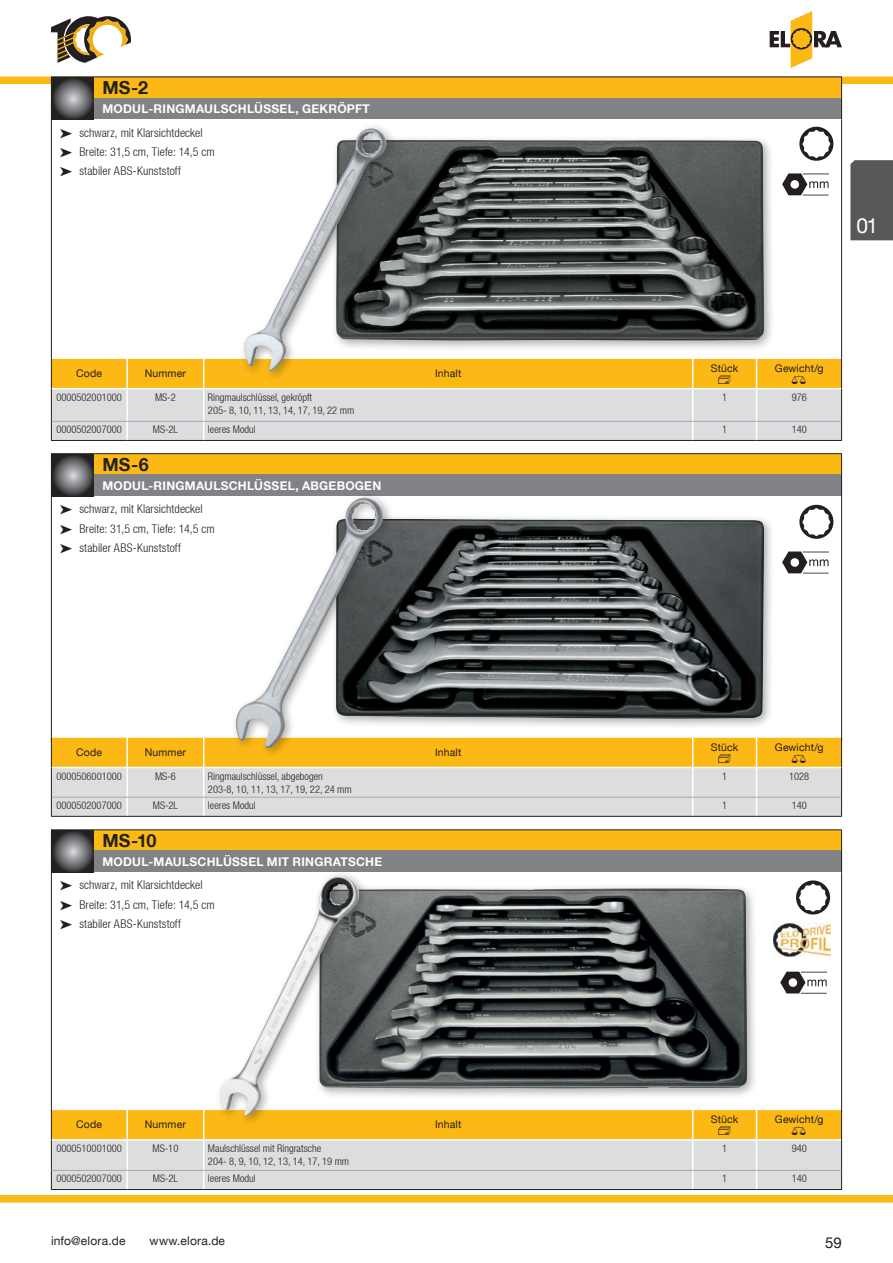
<style>
.page{position:relative;width:893px;height:1263px;background:#fff}
.page>*{position:absolute;margin:0;border:0;box-sizing:border-box;transform-origin:0 0}
.t1{font:21px "Helvetica Neue LT";color:#fff}
.t2{font:700 18px "Helvetica Neue LT";letter-spacing:.01em;color:#231f20}
.t3{font:15px "Helvetica Neue LT";color:#231f20}
.t4{font:300 condensed 12px/19.2px "Helvetica Neue LT";letter-spacing:.005em;color:#231f20}
.t5{font:700 12px "Helvetica Neue LT";letter-spacing:.02em;color:#fff}
.t6{font:12px "Helvetica Neue LT";letter-spacing:.02em;color:#231f20}
.t7{font:300 condensed 10.5px/12.6px "Helvetica Neue LT";color:#231f20}
.t8{font:10.5px "Helvetica Neue LT";letter-spacing:.01em;color:#231f20}
.t9{font:10.5px "elopikto 2013";color:#231f20}
</style>
<div class="page">
<div style="left:0;top:1195px;width:893px;height:7px;background:#fcb814"></div>
<svg style="left:770px;top:11px;width:72px;height:57px"></svg>
<div style="left:0;top:77px;width:893px;height:7px;background:#fcb814"></div>
<svg style="left:51px;top:16px;width:80px;height:47px"></svg>
<div style="left:850px;top:160px;width:43px;height:80px;background:#57585a"></div>
<div style="left:94px;top:77px;width:748px;height:21px;background:#fcb814"></div>
<div style="left:94px;top:98px;width:748px;height:21px;background:#808285"></div>
<svg style="left:51px;top:77px;width:1px;height:42px"></svg>
<hr style="left:841px;top:119px;width:1px;height:240px;background:#231f20">
<hr style="left:94px;top:77px;width:748px;height:1px;background:#231f20">
<svg style="left:841px;top:77px;width:1px;height:42px"></svg>
<hr style="left:51px;top:119px;width:1px;height:240px;background:#231f20">
<svg style="left:52px;top:77px;width:42px;height:42px;background:#58585a"></svg>
<svg style="left:51px;top:359px;width:791px;height:81px;background:#e6d19e"></svg>
<hr style="left:51px;top:440px;width:76px;height:1px;background:#231f20">
<hr style="left:127px;top:440px;width:77px;height:1px;background:#231f20">
<hr style="left:204px;top:440px;width:489px;height:1px;background:#231f20">
<hr style="left:693px;top:440px;width:63px;height:1px;background:#231f20">
<hr style="left:756px;top:440px;width:86px;height:1px;background:#231f20">
<hr style="left:52px;top:421px;width:75px;height:1px;background:#a8a9ad">
<hr style="left:127px;top:421px;width:77px;height:1px;background:#a8a9ad">
<hr style="left:204px;top:421px;width:489px;height:1px;background:#a8a9ad">
<hr style="left:693px;top:421px;width:63px;height:1px;background:#a8a9ad">
<hr style="left:756px;top:421px;width:85px;height:1px;background:#a8a9ad">
<div style="left:94px;top:454px;width:748px;height:20px;background:#fcb814"></div>
<div style="left:94px;top:474px;width:748px;height:22px;background:#808285"></div>
<hr style="left:51px;top:453px;width:43px;height:1px;background:#231f20">
<svg style="left:51px;top:454px;width:1px;height:42px"></svg>
<hr style="left:841px;top:496px;width:1px;height:247px;background:#231f20">
<hr style="left:94px;top:453px;width:748px;height:1px;background:#231f20">
<svg style="left:841px;top:454px;width:1px;height:42px"></svg>
<hr style="left:51px;top:496px;width:1px;height:247px;background:#231f20">
<svg style="left:52px;top:454px;width:42px;height:42px;background:#58585a"></svg>
<svg style="left:51px;top:738px;width:791px;height:78px;background:#e6d09a"></svg>
<hr style="left:51px;top:816px;width:76px;height:1px;background:#231f20">
<hr style="left:127px;top:816px;width:77px;height:1px;background:#231f20">
<hr style="left:204px;top:816px;width:489px;height:1px;background:#231f20">
<hr style="left:693px;top:816px;width:63px;height:1px;background:#231f20">
<hr style="left:756px;top:816px;width:86px;height:1px;background:#231f20">
<hr style="left:52px;top:797px;width:75px;height:1px;background:#a8a9ad">
<hr style="left:127px;top:797px;width:77px;height:1px;background:#a8a9ad">
<hr style="left:204px;top:797px;width:489px;height:1px;background:#a8a9ad">
<hr style="left:693px;top:797px;width:63px;height:1px;background:#a8a9ad">
<hr style="left:756px;top:797px;width:85px;height:1px;background:#a8a9ad">
<div style="left:94px;top:830px;width:748px;height:20px;background:#fcb814"></div>
<div style="left:94px;top:850px;width:748px;height:22px;background:#808285"></div>
<hr style="left:51px;top:829px;width:43px;height:1px;background:#231f20">
<svg style="left:51px;top:830px;width:1px;height:42px"></svg>
<hr style="left:841px;top:872px;width:1px;height:240px;background:#231f20">
<hr style="left:94px;top:829px;width:748px;height:1px;background:#231f20">
<svg style="left:841px;top:830px;width:1px;height:42px"></svg>
<hr style="left:51px;top:872px;width:1px;height:240px;background:#231f20">
<svg style="left:52px;top:830px;width:42px;height:42px;background:#58585a"></svg>
<svg style="left:51px;top:1110px;width:791px;height:79px;background:#e7d09a"></svg>
<hr style="left:756px;top:1139px;width:85px;height:1px;background:#fff">
<hr style="left:841px;top:1110px;width:1px;height:30px;background:#231f20">
<hr style="left:51px;top:1189px;width:76px;height:1px;background:#231f20">
<hr style="left:127px;top:1189px;width:77px;height:1px;background:#231f20">
<hr style="left:204px;top:1189px;width:489px;height:1px;background:#231f20">
<hr style="left:693px;top:1189px;width:63px;height:1px;background:#231f20">
<hr style="left:756px;top:1189px;width:86px;height:1px;background:#231f20">
<hr style="left:52px;top:1170px;width:75px;height:1px;background:#a8a9ad">
<hr style="left:127px;top:1170px;width:77px;height:1px;background:#a8a9ad">
<hr style="left:204px;top:1170px;width:489px;height:1px;background:#a8a9ad">
<hr style="left:693px;top:1170px;width:63px;height:1px;background:#a8a9ad">
<hr style="left:756px;top:1170px;width:85px;height:1px;background:#a8a9ad">
<div style="left:331px;top:135px;width:444px;height:217px;background:#231f20;opacity:.35"></div>
<img style="left:397px;top:140px;width:367px;height:200px">
<svg style="left:799px;top:127px;width:34px;height:34px"></svg>
<svg style="left:782px;top:173px;width:47px;height:22px"></svg>
<div style="left:240px;top:123px;width:157px;height:259px;background:#231f20;opacity:.35"></div>
<img style="left:244px;top:128px;width:142px;height:243px">
<svg style="left:799px;top:505px;width:34px;height:34px"></svg>
<div style="left:331px;top:514px;width:444px;height:216px;background:#231f20;opacity:.35"></div>
<img style="left:394px;top:519px;width:370px;height:200px">
<svg style="left:782px;top:551px;width:47px;height:22px"></svg>
<div style="left:231px;top:492px;width:163px;height:267px;background:#231f20;opacity:.35"></div>
<img style="left:236px;top:497px;width:147px;height:251px">
<div style="left:314px;top:883px;width:444px;height:216px;background:#231f20;opacity:.35"></div>
<img style="left:370px;top:888px;width:377px;height:200px">
<div style="left:216px;top:869px;width:154px;height:257px;background:#231f20;opacity:.35"></div>
<img style="left:220px;top:875px;width:139px;height:241px">
<svg style="left:796px;top:880px;width:34px;height:34px"></svg>
<img style="left:774px;top:923px;width:56px;height:34px">
<svg style="left:780px;top:972px;width:47px;height:22px"></svg>
<h2 class="t2" style="left:102px;top:76px;width:47px">MS-2</h2>
<p class="t5" style="left:102px;top:101px;width:269px">MODUL-RINGMAULSCHLÜSSEL, GEKRÖPFT</p>
<p class="t4" style="left:79px;top:123px;width:137px">schwarz, mit Klarsichtdeckel<br>Breite: 31,5 cm, Tiefe: 14,5 cm stabiler ABS-Kunststoff</p>
<h1 class="t1" style="left:856px;top:213px;width:23px">01</h1>
<p class="t8" style="left:76px;top:367px;width:27px">Code</p>
<p class="t8" style="left:145px;top:367px;width:43px">Nummer</p>
<p class="t8" style="left:435px;top:367px;width:28px">Inhalt</p>
<p class="t8" style="left:711px;top:362px;width:29px">Stück</p>
<p class="t9" style="left:718px;top:374px;width:14px">U</p>
<p class="t8" style="left:775px;top:362px;width:50px">Gewicht/g</p>
<p class="t9" style="left:792px;top:374px;width:16px">V</p>
<p class="t7" style="left:56px;top:391px;width:67px">0000502001000</p>
<p class="t7" style="left:155px;top:391px;width:22px">MS-2</p>
<p class="t7" style="left:208px;top:391px;width:148px">Ringmaulschlüssel, gekröpft<br>205- 8, 10, 11, 13, 14, 17, 19, 22 mm</p>
<p class="t7" style="left:722px;top:391px;width:7px">1</p>
<p class="t7" style="left:792px;top:391px;width:17px">976</p>
<p class="t7" style="left:56px;top:423px;width:67px">0000502007000</p>
<p class="t7" style="left:153px;top:423px;width:27px">MS-2L</p>
<p class="t7" style="left:208px;top:423px;width:49px">leeres Modul</p>
<p class="t7" style="left:722px;top:423px;width:7px">1</p>
<p class="t7" style="left:792px;top:423px;width:17px">140</p>
<h2 class="t2" style="left:102px;top:453px;width:48px">MS-6</h2>
<p class="t5" style="left:102px;top:478px;width:280px">MODUL-RINGMAULSCHLÜSSEL, ABGEBOGEN</p>
<p class="t4" style="left:79px;top:499px;width:137px">schwarz, mit Klarsichtdeckel<br>Breite: 31,5 cm, Tiefe: 14,5 cm stabiler ABS-Kunststoff</p>
<p class="t8" style="left:76px;top:746px;width:27px">Code</p>
<p class="t8" style="left:145px;top:746px;width:43px">Nummer</p>
<p class="t8" style="left:435px;top:746px;width:28px">Inhalt</p>
<p class="t8" style="left:711px;top:741px;width:29px">Stück</p>
<p class="t9" style="left:718px;top:753px;width:14px">U</p>
<p class="t8" style="left:775px;top:741px;width:50px">Gewicht/g</p>
<p class="t9" style="left:792px;top:753px;width:16px">V</p>
<p class="t7" style="left:56px;top:770px;width:67px">0000506001000</p>
<p class="t7" style="left:155px;top:770px;width:22px">MS-6</p>
<p class="t7" style="left:208px;top:770px;width:145px">Ringmaulschlüssel, abgebogen<br>203-8, 10, 11, 13, 17, 19, 22, 24 mm</p>
<p class="t7" style="left:722px;top:770px;width:7px">1</p>
<p class="t7" style="left:789px;top:770px;width:22px">1028</p>
<p class="t7" style="left:56px;top:799px;width:67px">0000502007000</p>
<p class="t7" style="left:153px;top:799px;width:27px">MS-2L</p>
<p class="t7" style="left:208px;top:799px;width:49px">leeres Modul</p>
<p class="t7" style="left:722px;top:799px;width:7px">1</p>
<p class="t7" style="left:792px;top:799px;width:17px">140</p>
<h2 class="t2" style="left:102px;top:829px;width:56px">MS-10</h2>
<p class="t5" style="left:102px;top:854px;width:281px">MODUL-MAULSCHLÜSSEL MIT RINGRATSCHE</p>
<p class="t4" style="left:79px;top:875px;width:137px">schwarz, mit Klarsichtdeckel<br>Breite: 31,5 cm, Tiefe: 14,5 cm stabiler ABS-Kunststoff</p>
<p class="t8" style="left:76px;top:1118px;width:27px">Code</p>
<p class="t8" style="left:145px;top:1118px;width:43px">Nummer</p>
<p class="t8" style="left:435px;top:1118px;width:28px">Inhalt</p>
<p class="t8" style="left:711px;top:1113px;width:29px">Stück</p>
<p class="t9" style="left:718px;top:1125px;width:14px">U</p>
<p class="t8" style="left:775px;top:1113px;width:50px">Gewicht/g</p>
<p class="t9" style="left:792px;top:1125px;width:16px">V</p>
<p class="t7" style="left:56px;top:1142px;width:67px">0000510001000</p>
<p class="t7" style="left:153px;top:1142px;width:27px">MS-10</p>
<p class="t7" style="left:208px;top:1142px;width:143px">Maulschlüssel mit Ringratsche<br>204- 8, 9, 10, 12, 13, 14, 17, 19 mm</p>
<p class="t7" style="left:722px;top:1142px;width:7px">1</p>
<p class="t7" style="left:792px;top:1142px;width:17px">940</p>
<p class="t7" style="left:56px;top:1172px;width:67px">0000502007000</p>
<p class="t7" style="left:153px;top:1172px;width:27px">MS-2L</p>
<p class="t7" style="left:208px;top:1172px;width:49px">leeres Modul</p>
<p class="t7" style="left:722px;top:1172px;width:7px">1</p>
<p class="t7" style="left:792px;top:1172px;width:17px">140</p>
<p class="t6" style="left:51px;top:1233px;width:76px">info@elora.de</p>
<p class="t6" style="left:150px;top:1233px;width:77px">www.elora.de</p>
<h3 class="t3" style="left:825px;top:1234px;width:18px">59</h3>
</div>
